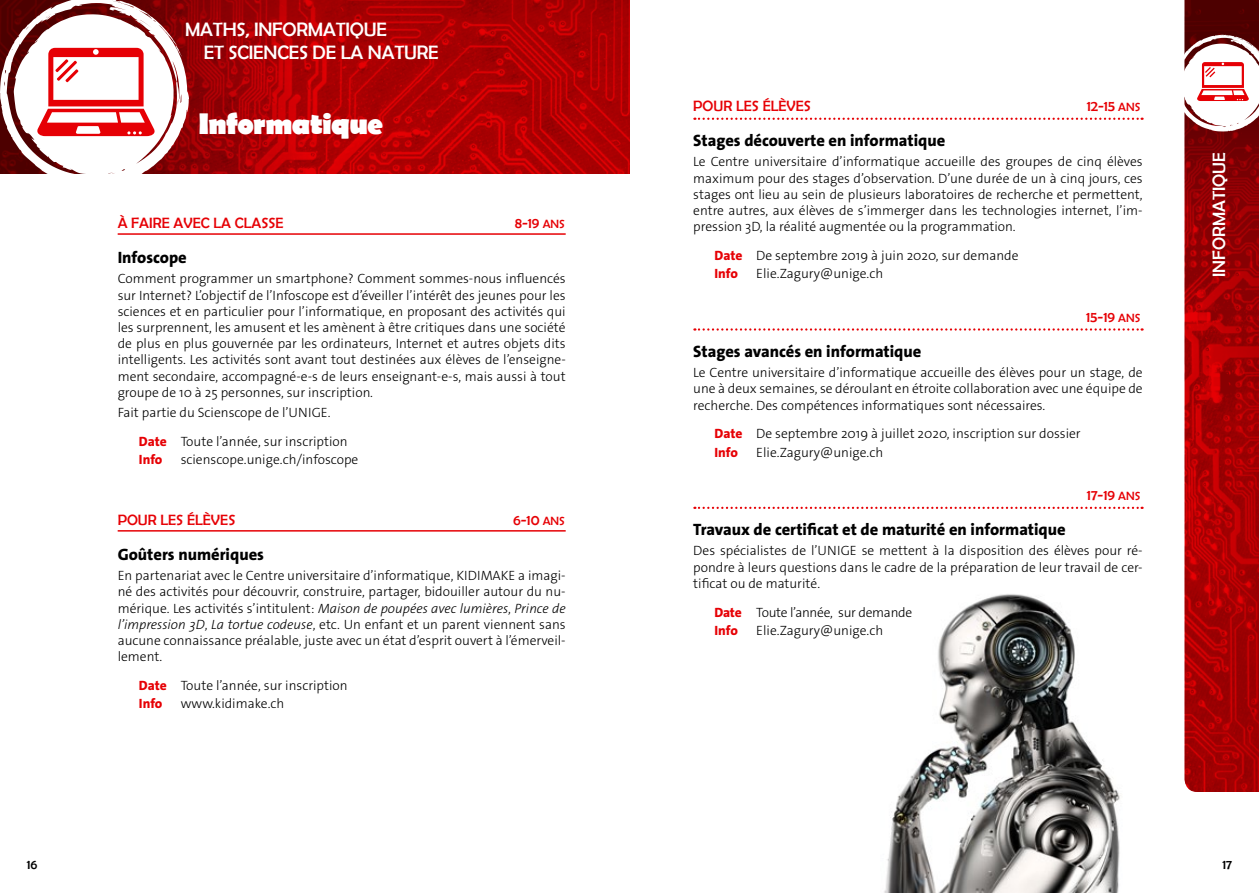
<style>
.page{position:relative;width:1259px;height:893px;background:#fff}
.page>*{position:absolute;margin:0;border:0;box-sizing:border-box;transform-origin:0 0}
.t1{font:700 30px "Berlin Sans FB";letter-spacing:-.02em;color:#fff}
.t2{font:19.5px/23.4px "Berlin Sans FB";letter-spacing:-.01em;color:#fff}
.t3{font:18px "Berlin Sans FB";color:#fff}
.t4{font:800 16.5px "The Sans Os F";color:#000}
.t5{font:15px "Berlin Sans FB";color:#e60005}
.t6{font:300 13.5px/16.2px "The Sans Os F";color:#000;text-align:justify}
.t7{font:300 13.5px/18.3px "The Sans Os F";letter-spacing:-.02em;color:#000}
.t8{font:13.5px "Berlin Sans FB";color:#000}
.t9{font:800 13.5px "The Sans Os F";color:#e60005}
.s1{font-size:12px}
.s2{font-weight:800;color:#e60005}
.s3{font-style:italic}
</style>
<div class="page">
<img style="left:884px;top:594px;width:236px;height:299px">
<img style="left:189px;top:0;width:440px;height:174px">
<hr style="left:118px;top:233px;width:448px;height:2px;background:#e60005">
<hr style="left:118px;top:530px;width:448px;height:2px;background:#e60005">
<svg style="left:0;top:0;width:189px;height:174px"></svg>
<img style="left:1184px;top:0;width:75px;height:792px">
<svg style="left:694px;top:118px;width:448px;height:2px"></svg>
<svg style="left:694px;top:328px;width:448px;height:3px"></svg>
<svg style="left:694px;top:507px;width:448px;height:2px"></svg>
<svg style="left:1184px;top:35px;width:75px;height:97px"></svg>
<p class="t8" style="left:27px;top:856px;width:12px">16</p>
<h2 class="t2" style="left:204px;top:17px;width:236px;text-indent:-19px">MATHS, INFORMATIQUE<br>ET SCIENCES DE LA NATURE</h2>
<h1 class="t1" style="left:198px;top:106px;width:186px">Informatique</h1>
<p class="t5" style="left:118px;top:215px;width:167px">À FAIRE AVEC LA CLASSE</p>
<p class="t5" style="left:515px;top:215px;width:51px">8-19 <span class="s1">ANS</span></p>
<p class="t4" style="left:118px;top:247px;width:71px">Infoscope</p>
<p class="t6" style="left:118px;top:271px;width:449px">Comment programmer un smartphone? Comment sommes-nous influencés sur Internet? L’objectif de l’Infoscope est d’éveiller l’intérêt des jeunes pour les sciences et en particulier pour l’informatique, en proposant des activités qui les surprennent, les amusent et les amènent à être critiques dans une société de plus en plus gouvernée par les ordinateurs, Internet et autres objets dits intelligents. Les activités sont avant tout destinées aux élèves de l’enseigne&shy;ment secondaire, accompagné-e-s de leurs enseignant-e-s, mais aussi à tout groupe de 10 à 25 personnes, sur inscription.</p>
<p class="t6" style="left:139px;top:398px;width:210px;line-height:29px;text-indent:-21px">Fait partie du Scienscope de l’UNIGE.<br><span class="s2">Date</span> Toute l’année, sur inscription</p>
<p class="t9" style="left:139px;top:451px;width:25px">Info</p>
<p class="t6" style="left:181px;top:452px;width:179px">scienscope.unige.ch/infoscope</p>
<p class="t5" style="left:118px;top:512px;width:119px">POUR LES ÉLÈVES</p>
<p class="t5" style="left:513px;top:512px;width:53px">6-10 <span class="s1">ANS</span></p>
<p class="t4" style="left:118px;top:543px;width:148px">Goûters numériques</p>
<p class="t6" style="left:118px;top:568px;width:449px">En partenariat avec le Centre universitaire d’informatique, KIDIMAKE a imagi&shy;né des activités pour découvrir, construire, partager, bidouiller autour du nu&shy;mérique. Les activités s’intitulent: <span class="s3">Maison de poupées avec lumières</span>, <span class="s3">Prince de l’impression 3D</span>, <span class="s3">La tortue codeuse</span>, etc. Un enfant et un parent viennent sans aucune connaissance préalable, juste avec un état d’esprit ouvert à l’émerveil&shy;lement.</p>
<p class="t6" style="left:139px;top:676px;width:210px;line-height:18.3px"><span class="s2">Date</span> Toute l’année, sur inscription<br><span class="s2">Info</span></p>
<p class="t6" style="left:181px;top:696px;width:105px">www.kidimake.ch</p>
<p class="t5" style="left:693px;top:98px;width:119px">POUR LES ÉLÈVES</p>
<p class="t5" style="left:1086px;top:98px;width:55px">12-15 <span class="s1">ANS</span></p>
<p class="t4" style="left:693px;top:130px;width:253px">Stages découverte en informatique</p>
<p class="t6" style="left:693px;top:154px;width:451px">Le Centre universitaire d’informatique accueille des groupes de cinq élèves maximum pour des stages d’observation. D’une durée de un à cinq jours, ces stages ont lieu au sein de plusieurs laboratoires de recherche et permettent, entre autres, aux élèves de s’immerger dans les technologies internet, l’im&shy;pression 3D, la réalité augmentée ou la programmation.</p>
<p class="t6" style="left:714px;top:247px;width:305px;line-height:18.3px"><span class="s2">Date</span> De septembre 2019 à juin 2020, sur demande<br><span class="s2">Info</span></p>
<p class="t6" style="left:756px;top:266px;width:128px">Elie.Zagury@unige.ch</p>
<p class="t5" style="left:1086px;top:309px;width:56px">15-19 <span class="s1">ANS</span></p>
<p class="t4" style="left:693px;top:340px;width:230px">Stages avancés en informatique</p>
<p class="t6" style="left:693px;top:365px;width:451px">Le Centre universitaire d’informatique accueille des élèves pour un stage, de une à deux semaines, se déroulant en étroite collaboration avec une équipe de recherche. Des compétences informatiques sont nécessaires.</p>
<p class="t6" style="left:714px;top:425px;width:368px;line-height:18.3px"><span class="s2">Date</span> De septembre 2019 à juillet 2020, inscription sur dossier<br><span class="s2">Info</span></p>
<p class="t6" style="left:756px;top:444px;width:128px">Elie.Zagury@unige.ch</p>
<p class="t5" style="left:1086px;top:487px;width:55px">17-19 <span class="s1">ANS</span></p>
<p class="t4" style="left:693px;top:519px;width:374px">Travaux de certificat et de maturité en informatique</p>
<p class="t6" style="left:693px;top:543px;width:451px">Des spécialistes de l’UNIGE se mettent à la disposition des élèves pour ré&shy;pondre à leurs questions dans le cadre de la préparation de leur travail de cer&shy;tificat ou de maturité.</p>
<p class="t7" style="left:714px;top:603px;width:199px"><span class="s2">Date</span> Toute l’année, sur demande<br><span class="s2">Info</span></p>
<p class="t6" style="left:756px;top:623px;width:128px">Elie.Zagury@unige.ch</p>
<h3 class="t3" style="left:1209px;top:277px;width:126px;rotate:-90deg">INFORMATIQUE</h3>
<p class="t8" style="left:1222px;top:856px;width:11px">17</p>
</div>
